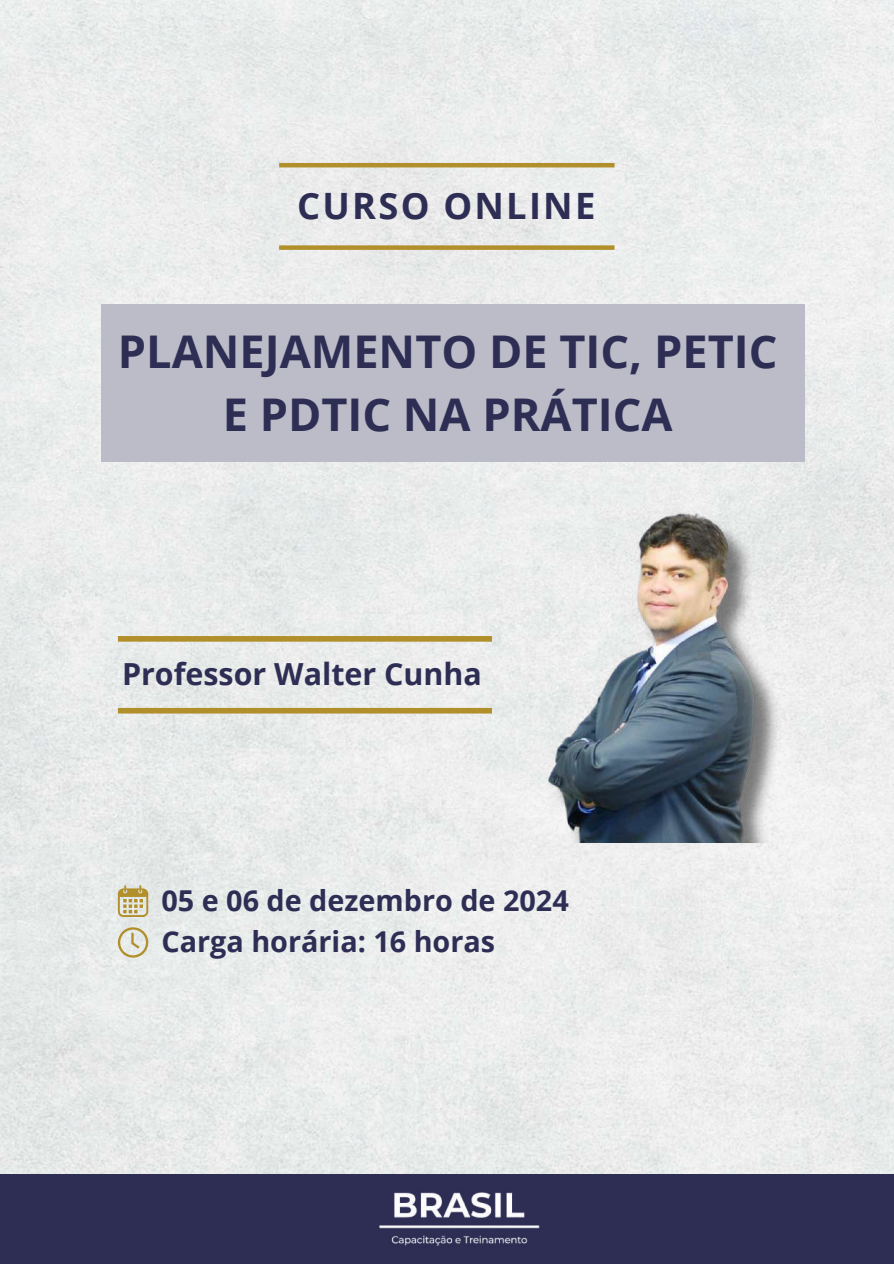
<style>
.page{position:relative;width:894px;height:1264px;background:#fff}
.page>*{position:absolute;margin:0;border:0;box-sizing:border-box;transform-origin:0 0}
.t1{font:700 45.15px/62.7px "Open Sans";color:#2e2e55;text-align:center}
.t2{font:700 36.3px "Open Sans";letter-spacing:.06em;color:#2e2e55}
.t3{font:700 30.45px "Open Sans";color:#2e2e55}
.t4{font:700 28.8px/41.4px "Open Sans";color:#2e2e55}
</style>
<div class="page">
<img style="left:0;top:0;width:893px;height:1174px">
<hr style="left:279px;top:163px;width:335px;height:4px;background:#b18f2a">
<div style="left:279px;top:245px;width:335px;height:5px;background:#b18f2a"></div>
<div style="left:101px;top:304px;width:703px;height:157px;background:#bcbcc8"></div>
<svg style="left:118px;top:885px;width:30px;height:31px"></svg>
<svg style="left:118px;top:927px;width:30px;height:30px"></svg>
<div style="left:118px;top:636px;width:374px;height:5px;background:#b18f2a"></div>
<div style="left:118px;top:708px;width:374px;height:5px;background:#b18f2a"></div>
<div style="left:0;top:1174px;width:893px;height:89px;background:#2e2e55"></div>
<img style="left:371px;top:1131px;width:174px;height:115px">
<img style="left:504px;top:503px;width:340px;height:339px">
<p class="t2" style="left:297px;top:181px;width:299px">CURSO ONLINE</p>
<h1 class="t1" style="left:118px;top:319px;width:661px">PLANEJAMENTO DE TIC, PETIC<br>E PDTIC NA PRÁTICA</h1>
<p class="t3" style="left:122px;top:652px;width:361px">Professor Walter Cunha</p>
<p class="t4" style="left:161px;top:878px;width:409px">05 e 06 de dezembro de 2024<br>Carga horária: 16 horas</p>
</div>
